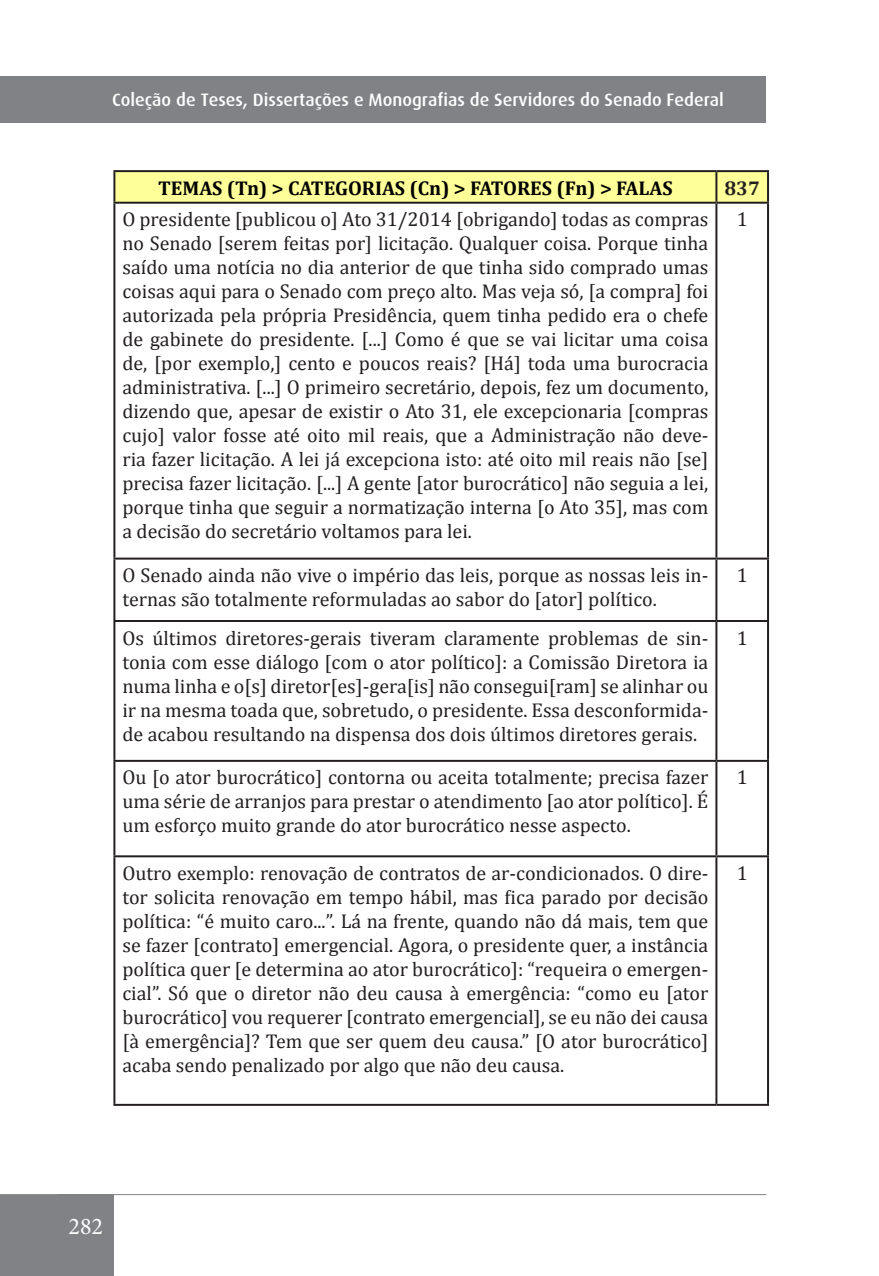
<style>
.page{position:relative;width:879px;height:1276px;background:#fff}
.page>*{position:absolute;margin:0;border:0;box-sizing:border-box;transform-origin:0 0}
.t1{font:24px "Minion Pro";color:#fff}
.t2{font:20px/24px "Cambria";color:#231f20;text-align:justify}
.t3{font:700 20px "Cambria";color:#000}
.t4{font:700 20px "Cambria";color:#231f20}
.t5{font:500 18px "Dax";color:#fff}
</style>
<div class="page">
<div style="left:0;top:1194px;width:114px;height:82px;background:#808285"></div>
<hr style="left:0;top:1194px;width:766px;height:1px;background:#808285">
<div style="left:0;top:77px;width:765px;height:46px;background:#808285"></div>
<svg style="left:115px;top:172px;width:652px;height:30px;background:#fbfb96"></svg>
<hr style="left:113px;top:170px;width:603px;height:2px;background:#231f20">
<hr style="left:113px;top:172px;width:2px;height:30px;background:#231f20">
<hr style="left:716px;top:170px;width:53px;height:2px;background:#231f20">
<hr style="left:715px;top:172px;width:2px;height:30px;background:#231f20">
<hr style="left:767px;top:172px;width:2px;height:30px;background:#231f20">
<hr style="left:113px;top:202px;width:603px;height:2px;background:#231f20">
<hr style="left:113px;top:204px;width:2px;height:353px;background:#231f20">
<hr style="left:716px;top:202px;width:53px;height:2px;background:#231f20">
<hr style="left:715px;top:204px;width:2px;height:353px;background:#231f20">
<hr style="left:767px;top:204px;width:2px;height:353px;background:#231f20">
<hr style="left:113px;top:557px;width:603px;height:2px;background:#231f20">
<hr style="left:113px;top:559px;width:2px;height:61px;background:#231f20">
<hr style="left:716px;top:557px;width:53px;height:2px;background:#231f20">
<hr style="left:715px;top:559px;width:2px;height:61px;background:#231f20">
<hr style="left:767px;top:559px;width:2px;height:61px;background:#231f20">
<hr style="left:113px;top:620px;width:603px;height:2px;background:#231f20">
<hr style="left:113px;top:622px;width:2px;height:138px;background:#231f20">
<hr style="left:716px;top:620px;width:53px;height:2px;background:#231f20">
<hr style="left:715px;top:622px;width:2px;height:138px;background:#231f20">
<hr style="left:767px;top:622px;width:2px;height:138px;background:#231f20">
<hr style="left:113px;top:760px;width:603px;height:2px;background:#231f20">
<hr style="left:113px;top:762px;width:2px;height:93px;background:#231f20">
<hr style="left:716px;top:760px;width:53px;height:2px;background:#231f20">
<hr style="left:715px;top:762px;width:2px;height:93px;background:#231f20">
<hr style="left:767px;top:762px;width:2px;height:93px;background:#231f20">
<hr style="left:113px;top:855px;width:603px;height:2px;background:#231f20">
<hr style="left:113px;top:857px;width:2px;height:247px;background:#231f20">
<hr style="left:716px;top:855px;width:53px;height:2px;background:#231f20">
<hr style="left:715px;top:857px;width:2px;height:247px;background:#231f20">
<hr style="left:767px;top:857px;width:2px;height:247px;background:#231f20">
<hr style="left:113px;top:1104px;width:603px;height:2px;background:#231f20">
<hr style="left:716px;top:1104px;width:53px;height:2px;background:#231f20">
<p class="t5" style="left:112px;top:90px;width:613px">Coleção de Teses, Dissertações e Monografias de Servidores do Senado Federal</p>
<p class="t3" style="left:158px;top:174px;width:516px">TEMAS (Tn) &gt; CATEGORIAS (Cn) &gt; FATORES (Fn) &gt; FALAS</p>
<p class="t4" style="left:724px;top:174px;width:37px">837</p>
<p class="t2" style="left:122px;top:207px;width:587px">O presidente [publicou o] Ato 31/2014 [obrigando] todas as compras no Senado [serem feitas por] licitação. Qualquer coisa. Porque tinha saído uma notícia no dia anterior de que tinha sido comprado umas coisas aqui para o Senado com preço alto. Mas veja só, [a compra] foi autorizada pela própria Presidência, quem tinha pedido era o chefe de gabinete do presidente. [...] Como é que se vai licitar uma coisa de, [por exemplo,] cento e poucos reais? [Há] toda uma burocracia administrativa. [...] O primeiro secretário, depois, fez um documento, dizendo que, apesar de existir o Ato 31, ele excepcionaria [compras cujo] valor fosse até oito mil reais, que a Administração não deve&shy;ria fazer licitação. A lei já excepciona isto: até oito mil reais não [se] precisa fazer licitação. [...] A gente [ator burocrático] não seguia a lei, porque tinha que seguir a normatização interna [o Ato 35], mas com a decisão do secretário voltamos para lei.</p>
<p class="t2" style="left:736px;top:207px;width:13px">1</p>
<p class="t2" style="left:122px;top:563px;width:587px">O Senado ainda não vive o império das leis, porque as nossas leis in&shy;ternas são totalmente reformuladas ao sabor do [ator] político.</p>
<p class="t2" style="left:736px;top:563px;width:13px">1</p>
<p class="t2" style="left:122px;top:625px;width:587px">Os últimos diretores-gerais tiveram claramente problemas de sin&shy;tonia com esse diálogo [com o ator político]: a Comissão Diretora ia numa linha e o[s] diretor[es]-gera[is] não consegui[ram] se alinhar ou ir na mesma toada que, sobretudo, o presidente. Essa desconformida&shy;de acabou resultando na dispensa dos dois últimos diretores gerais.</p>
<p class="t2" style="left:736px;top:625px;width:13px">1</p>
<p class="t2" style="left:122px;top:765px;width:587px">Ou [o ator burocrático] contorna ou aceita totalmente; precisa fazer uma série de arranjos para prestar o atendimento [ao ator político]. É um esforço muito grande do ator burocrático nesse aspecto.</p>
<p class="t2" style="left:736px;top:765px;width:13px">1</p>
<p class="t2" style="left:122px;top:861px;width:587px">Outro exemplo: renovação de contratos de ar-condicionados. O dire&shy;tor solicita renovação em tempo hábil, mas fica parado por decisão política: “é muito caro...”. Lá na frente, quando não dá mais, tem que se fazer [contrato] emergencial. Agora, o presidente quer, a instância política quer [e determina ao ator burocrático]: “requeira o emergen&shy;cial”. Só que o diretor não deu causa à emergência: “como eu [ator burocrático] vou requerer [contrato emergencial], se eu não dei causa [à emergência]? Tem que ser quem deu causa.” [O ator burocrático] acaba sendo penalizado por algo que não deu causa.</p>
<p class="t2" style="left:736px;top:861px;width:13px">1</p>
<p class="t1" style="left:69px;top:1209px;width:36px">282</p>
</div>
